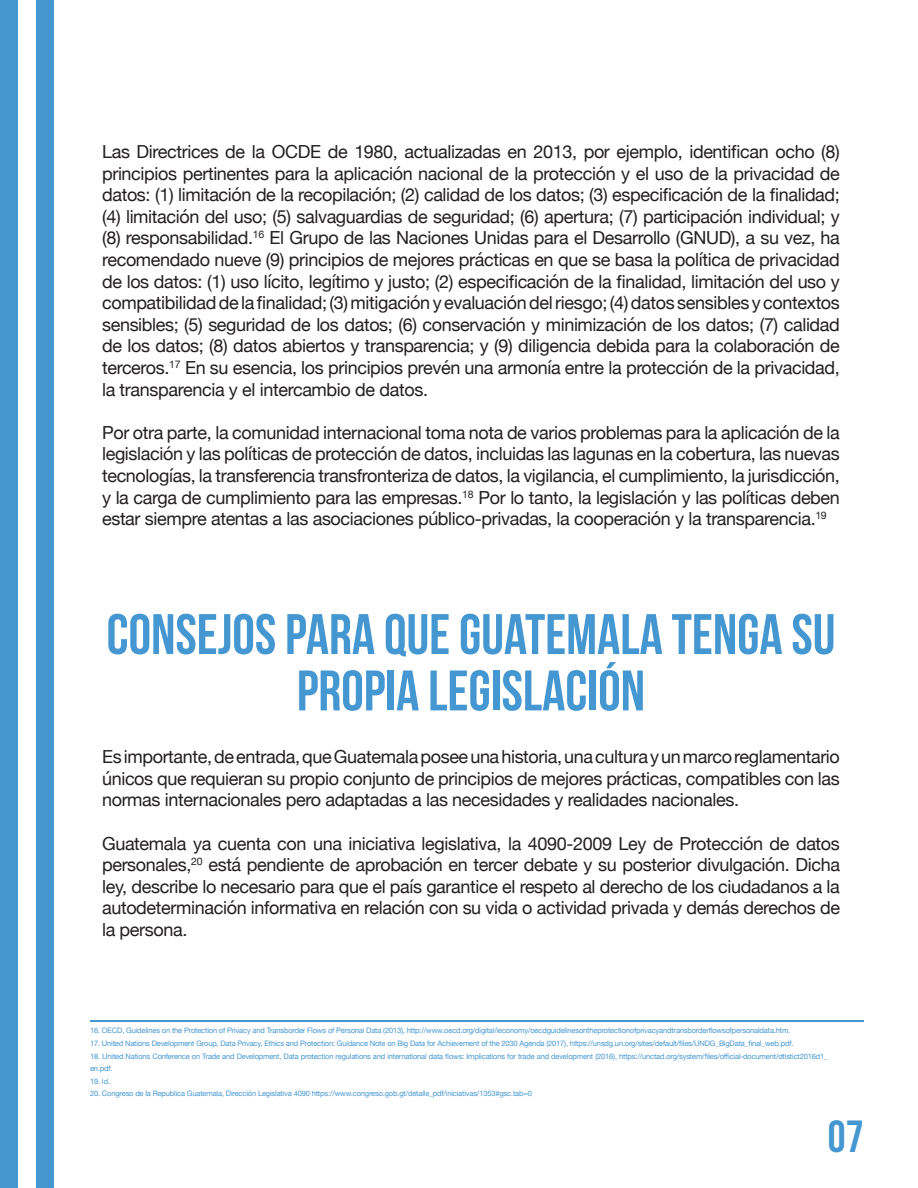
<style>
.page{position:relative;width:918px;height:1188px;background:#fff}
.page>*{position:absolute;margin:0;border:0;box-sizing:border-box;transform-origin:0 0}
.t1{font:57px/56.4px "Bebas Neue";color:#4597d1;text-align:center}
.t2{font:45px "Bebas Neue";color:#4597d1}
.t3{font:18px/21.6px "Helvetica Neue";letter-spacing:-.02em;color:#231f20;text-align:justify}
.t4{font:7.5px/12.6px "Helvetica Neue";letter-spacing:-.02em;color:#4597d1}
</style>
<div class="page">
<div style="left:0;top:0;width:17px;height:1188px;background:#4597d1"></div>
<div style="left:37px;top:0;width:17px;height:1188px;background:#4597d1"></div>
<hr style="left:90px;top:1020px;width:774px;height:2px;background:#4597d1">
<p class="t3" style="left:102px;top:142px;width:739px">Las Directrices de la OCDE de 1980, actualizadas en 2013, por ejemplo, identifican ocho (8) principios pertinentes para la aplicación nacional de la protección y el uso de la privacidad de datos: (1) limitación de la recopilación; (2) calidad de los datos; (3) especificación de la finalidad; (4) limitación del uso; (5) salvaguardias de seguridad; (6) apertura; (7) participación individual; y (8) responsabilidad.<sup>16</sup> El Grupo de las Naciones Unidas para el Desarrollo (GNUD), a su vez, ha recomendado nueve (9) principios de mejores prácticas en que se basa la política de privacidad de los datos: (1) uso lícito, legítimo y justo; (2) especificación de la finalidad, limitación del uso y compatibilidad de la finalidad; (3) mitigación y evaluación del riesgo; (4) datos sensibles y contextos sensibles; (5) seguridad de los datos; (6) conservación y minimización de los datos; (7) calidad de los datos; (8) datos abiertos y transparencia; y (9) diligencia debida para la colaboración de terceros.<sup>17</sup> En su esencia, los principios prevén una armonía entre la protección de la privacidad, la transparencia y el intercambio de datos.</p>
<p class="t3" style="left:102px;top:423px;width:739px">Por otra parte, la comunidad internacional toma nota de varios problemas para la aplicación de la legislación y las políticas de protección de datos, incluidas las lagunas en la cobertura, las nuevas tecnologías, la transferencia transfronteriza de datos, la vigilancia, el cumplimiento, la jurisdicción, y la carga de cumplimiento para las empresas.<sup>18</sup> Por lo tanto, la legislación y las políticas deben estar siempre atentas a las asociaciones público-privadas, la cooperación y la transparencia.<sup>19</sup></p>
<h1 class="t1" style="left:107px;top:605px;width:730px">CONSEJOS PARA QUE GUATEMALA TENGA SU<br>PROPIA LEGISLACIÓN</h1>
<p class="t3" style="left:102px;top:747px;width:739px">Es importante, de entrada, que Guatemala posee una historia, una cultura y un marco reglamentario únicos que requieran su propio conjunto de principios de mejores prácticas, compatibles con las normas internacionales pero adaptadas a las necesidades y realidades nacionales.</p>
<p class="t3" style="left:102px;top:833px;width:739px">Guatemala ya cuenta con una iniciativa legislativa, la 4090-2009 Ley de Protección de datos personales,<sup>20</sup> está pendiente de aprobación en tercer debate y su posterior divulgación. Dicha ley, describe lo necesario para que el país garantice el respeto al derecho de los ciudadanos a la autodeterminación informativa en relación con su vida o actividad privada y demás derechos de la persona.</p>
<p class="t4" style="left:90px;top:1025px;width:702px">16. OECD, Guidelines on the Protection of Privacy and Transborder Flows of Personal Data (2013), http://www.oecd.org/digital/ieconomy/oecdguidelinesontheprotectionofprivacyandtransborderflowsofpersonaldata.htm.</p>
<p class="t4" style="left:90px;top:1037px;width:705px">17. United Nations Development Group, Data Privacy, Ethics and Protection: Guidance Note on Big Data for Achievement of the 2030 Agenda (2017), https://unsdg.un.org/sites/default/files/UNDG_BigData_final_web.pdf.</p>
<p class="t4" style="left:90px;top:1050px;width:739px">18. United Nations Conference on Trade and Development, Data protection regulations and international data flows: Implications for trade and development (2016), https://unctad.org/system/files/official-document/dtlstict2016d1_ en.pdf.</p>
<p class="t4" style="left:90px;top:1075px;width:22px">19. Id.</p>
<p class="t4" style="left:90px;top:1088px;width:443px">20. Congreso de la Republica Guatemala, Dirección Legislativa 4090 https://www.congreso.gob.gt/detalle_pdf/iniciativas/1353#gsc.tab=0</p>
<h2 class="t2" style="left:828px;top:1112px;width:37px">07</h2>
</div>
